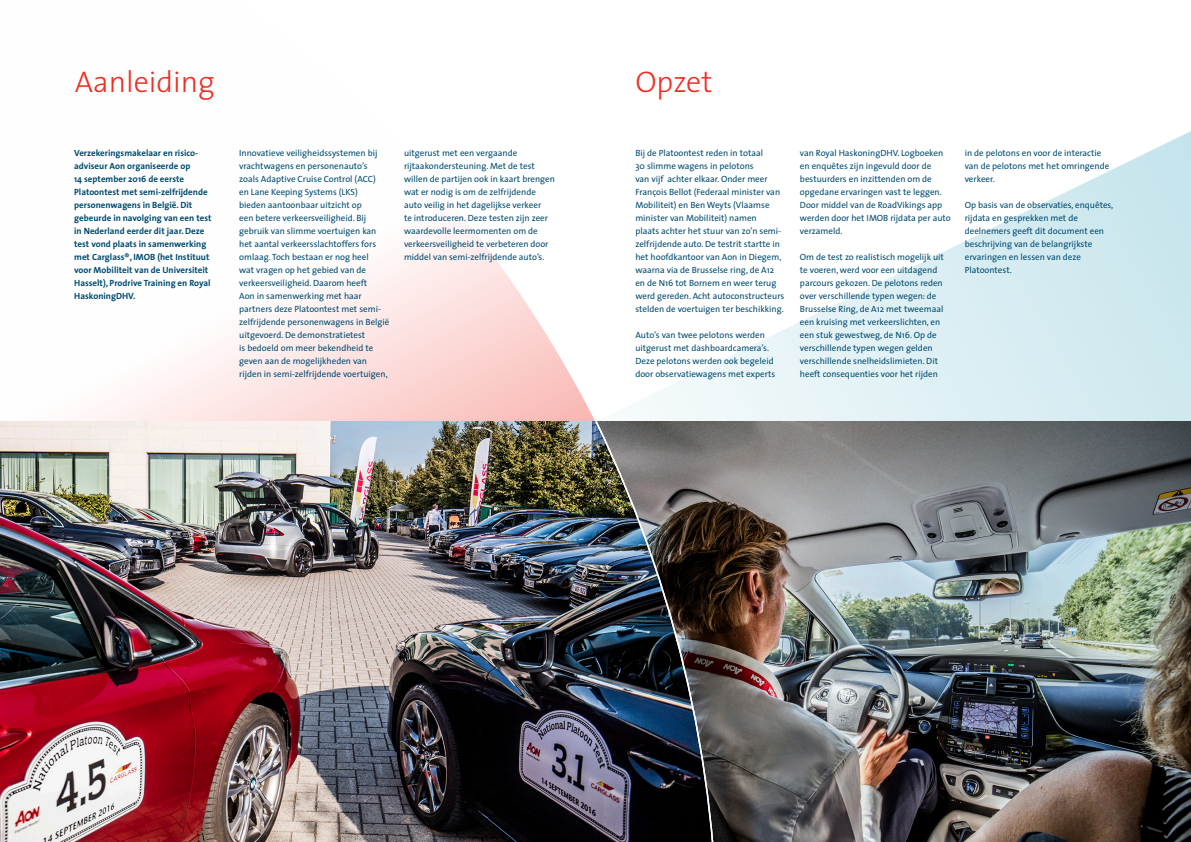
<style>
.page{position:relative;width:1191px;height:842px;background:#fff}
.page>*{position:absolute;margin:0;border:0;box-sizing:border-box;transform-origin:0 0}
.Brochure_Main_Headin{font:300 30px "The Sans";color:#ee2e22}
.t1{font:9px/13px "The Sans";color:#004b70}
.t2{font:700 9px/13px "The Sans";color:#004b70}
</style>
<div class="page">
<img style="left:723px;top:131px;width:468px;height:711px">
<img style="left:0;top:222px;width:723px;height:620px">
<p class="Brochure_Main_Headin" style="left:75px;top:57px;width:141px">Aanleiding</p>
<p class="Brochure_Main_Headin" style="left:635px;top:57px;width:79px">Opzet</p>
<p class="t2" style="left:74px;top:146px;width:139px">Verzekeringsmakelaar en risico&shy;adviseur Aon organiseerde op<br>14 september 2016 de eerste<br>Platoontest met semi-zelfrijdende personenwagens in België. Dit gebeurde in navolging van een test in Nederland eerder dit jaar. Deze test vond plaats in samenwerking met Carglass®, IMOB (het Instituut voor Mobiliteit van de Universiteit<br>Hasselt), Prodrive Training en Royal<br>HaskoningDHV.</p>
<p class="t1" style="left:239px;top:146px;width:152px">Innovatieve veiligheidssystemen bij vrachtwagens en personenauto’s<br>zoals Adaptive Cruise Control (ACC)<br>en Lane Keeping Systems (LKS)<br>bieden aantoonbaar uitzicht op<br>een betere verkeersveiligheid. Bij gebruik van slimme voertuigen kan het aantal verkeersslachtoffers fors omlaag. Toch bestaan er nog heel<br>wat vragen op het gebied van de verkeersveiligheid. Daarom heeft<br>Aon in samenwerking met haar partners deze Platoontest met semi&shy;zelfrijdende personenwagens in België uitgevoerd. De demonstratietest<br>is bedoeld om meer bekendheid te geven aan de mogelijkheden van rijden in semi-zelfrijdende voertuigen,</p>
<p class="t1" style="left:404px;top:146px;width:152px">uitgerust met een vergaande rijtaakondersteuning. Met de test willen de partijen ook in kaart brengen wat er nodig is om de zelfrijdende auto veilig in het dagelijkse verkeer<br>te introduceren. Deze testen zijn zeer waardevolle leermomenten om de verkeersveiligheid te verbeteren door middel van semi-zelfrijdende auto’s.</p>
<p class="t1" style="left:964px;top:146px;width:146px">in de pelotons en voor de interactie van de pelotons met het omringende verkeer.</p>
<p class="t1" style="left:635px;top:146px;width:150px">Bij de Platoontest reden in totaal<br>30 slimme wagens in pelotons<br>van vijf achter elkaar. Onder meer François Bellot (Federaal minister van Mobiliteit) en Ben Weyts (Vlaamse minister van Mobiliteit) namen<br>plaats achter het stuur van zo’n semi&shy;zelfrijdende auto. De testrit startte in het hoofdkantoor van Aon in Diegem, waarna via de Brusselse ring, de A12 en de N16 tot Bornem en weer terug werd gereden. Acht autoconstructeurs stelden de voertuigen ter beschikking.</p>
<p class="t1" style="left:635px;top:328px;width:141px">Auto’s van twee pelotons werden uitgerust met dashboardcamera’s.<br>Deze pelotons werden ook begeleid door observatiewagens met experts</p>
<p class="t1" style="left:800px;top:146px;width:152px">van Royal HaskoningDHV. Logboeken en enquêtes zijn ingevuld door de bestuurders en inzittenden om de opgedane ervaringen vast te leggen.<br>Door middel van de RoadVikings app werden door het IMOB rijdata per auto verzameld.</p>
<p class="t1" style="left:800px;top:250px;width:145px">Om de test zo realistisch mogelijk uit te voeren, werd voor een uitdagend parcours gekozen. De pelotons reden over verschillende typen wegen: de Brusselse Ring, de A12 met tweemaal een kruising met verkeerslichten, en een stuk gewestweg, de N16. Op de verschillende typen wegen gelden verschillende snelheidslimieten. Dit heeft consequenties voor het rijden</p>
<p class="t1" style="left:964px;top:198px;width:150px">Op basis van de observaties, enquêtes, rijdata en gesprekken met de deelnemers geeft dit document een beschrijving van de belangrijkste ervaringen en lessen van deze<br>Platoontest.</p>
</div>
